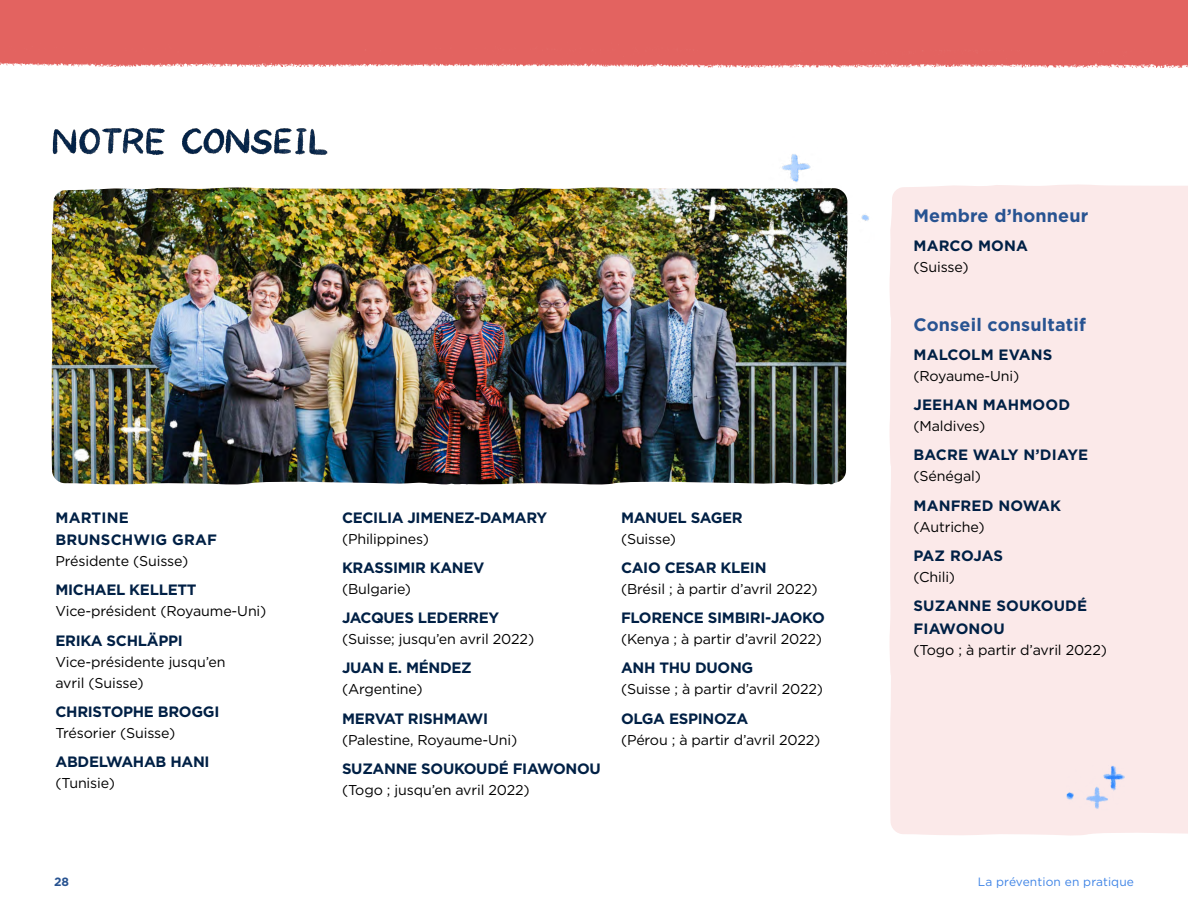
<style>
.page{position:relative;width:1188px;height:918px;background:#fff}
.page>*{position:absolute;margin:0;border:0;box-sizing:border-box;transform-origin:0 0}
.t1{font:700 18px "Gotham";letter-spacing:.01em;color:#285391}
.t2{font:700 15px "Gotham";letter-spacing:-.02em;color:#002045}
.t3{font:700 15px/22.5px "Gotham";letter-spacing:.01em;color:#002045}
.t4{font:14.25px/21px "Gotham";letter-spacing:-.01em;color:#000}
.t5{font:12px "Gotham";letter-spacing:.01em;color:#3f84e6}
.t6{font:700 12px "Gotham";color:#285391}
</style>
<div class="page">
<div style="left:0;top:0;width:1188px;height:68px;background:#e36360"></div>
<div style="left:889px;top:184px;width:299px;height:652px;background:#fbe9e9"></div>
<img style="left:52px;top:128px;width:276px;height:27px">
<img style="left:51px;top:188px;width:796px;height:297px">
<img style="left:1052px;top:748px;width:82px;height:77px">
<img style="left:62px;top:407px;width:209px;height:67px">
<img style="left:638px;top:154px;width:231px;height:101px">
<p class="t3" style="left:56px;top:506px;width:163px">MARTINE<br>BRUNSCHWIG GRAF</p>
<p class="t4" style="left:56px;top:550px;width:134px">Présidente (Suisse)</p>
<p class="t2" style="left:56px;top:580px;width:143px">MICHAEL KELLETT</p>
<p class="t4" style="left:56px;top:601px;width:212px">Vice-président (Royaume-Uni)</p>
<p class="t2" style="left:56px;top:630px;width:129px">ERIKA SCHLÄPPI</p>
<p class="t4" style="left:56px;top:651px;width:172px">Vice-présidente jusqu’en avril (Suisse)</p>
<p class="t2" style="left:56px;top:702px;width:165px">CHRISTOPHE BROGGI</p>
<p class="t4" style="left:56px;top:722px;width:121px">Trésorier (Suisse)</p>
<p class="t2" style="left:56px;top:752px;width:156px">ABDELWAHAB HANI</p>
<p class="t4" style="left:56px;top:772px;width:61px">(Tunisie)</p>
<p class="t2" style="left:342px;top:507px;width:207px">CECILIA JIMENEZ-DAMARY</p>
<p class="t4" style="left:342px;top:528px;width:88px">(Philippines)</p>
<p class="t2" style="left:342px;top:558px;width:144px">KRASSIMIR KANEV</p>
<p class="t4" style="left:342px;top:578px;width:71px">(Bulgarie)</p>
<p class="t2" style="left:342px;top:608px;width:159px">JACQUES LEDERREY</p>
<p class="t4" style="left:342px;top:628px;width:194px">(Suisse; jusqu’en avril 2022)</p>
<p class="t2" style="left:342px;top:658px;width:131px">JUAN E. MÉNDEZ</p>
<p class="t4" style="left:342px;top:679px;width:82px">(Argentine)</p>
<p class="t2" style="left:342px;top:708px;width:148px">MERVAT RISHMAWI</p>
<p class="t4" style="left:342px;top:729px;width:177px">(Palestine, Royaume-Uni)</p>
<p class="t2" style="left:342px;top:759px;width:260px">SUZANNE SOUKOUDÉ FIAWONOU</p>
<p class="t4" style="left:342px;top:779px;width:189px">(Togo ; jusqu’en avril 2022)</p>
<p class="t2" style="left:621px;top:507px;width:123px">MANUEL SAGER</p>
<p class="t4" style="left:621px;top:528px;width:57px">(Suisse)</p>
<p class="t2" style="left:621px;top:558px;width:147px">CAIO CESAR KLEIN</p>
<p class="t4" style="left:621px;top:578px;width:198px">(Brésil ; à partir d’avril 2022)</p>
<p class="t2" style="left:621px;top:608px;width:205px">FLORENCE SIMBIRI-JAOKO</p>
<p class="t4" style="left:621px;top:628px;width:203px">(Kenya ; à partir d’avril 2022)</p>
<p class="t2" style="left:621px;top:658px;width:134px">ANH THU DUONG</p>
<p class="t4" style="left:621px;top:679px;width:204px">(Suisse ; à partir d’avril 2022)</p>
<p class="t2" style="left:621px;top:708px;width:129px">OLGA ESPINOZA</p>
<p class="t4" style="left:621px;top:729px;width:201px">(Pérou ; à partir d’avril 2022)</p>
<p class="t1" style="left:914px;top:203px;width:176px">Membre d’honneur</p>
<p class="t3" style="left:914px;top:234px;width:116px">MARCO MONA</p>
<p class="t4" style="left:914px;top:256px;width:57px">(Suisse)</p>
<p class="t1" style="left:914px;top:312px;width:174px">Conseil consultatif</p>
<p class="t3" style="left:914px;top:343px;width:140px">MALCOLM EVANS</p>
<p class="t4" style="left:914px;top:365px;width:107px">(Royaume-Uni)</p>
<p class="t3" style="left:914px;top:393px;width:158px">JEEHAN MAHMOOD</p>
<p class="t4" style="left:914px;top:415px;width:73px">(Maldives)</p>
<p class="t3" style="left:914px;top:444px;width:176px">BACRE WALY N’DIAYE</p>
<p class="t4" style="left:914px;top:465px;width:69px">(Sénégal)</p>
<p class="t3" style="left:914px;top:494px;width:149px">MANFRED NOWAK</p>
<p class="t4" style="left:914px;top:516px;width:73px">(Autriche)</p>
<p class="t2" style="left:914px;top:546px;width:91px">PAZ ROJAS</p>
<p class="t4" style="left:914px;top:566px;width:43px">(Chili)</p>
<p class="t3" style="left:914px;top:594px;width:175px">SUZANNE SOUKOUDÉ<br>FIAWONOU</p>
<p class="t4" style="left:914px;top:639px;width:195px">(Togo ; à partir d’avril 2022)</p>
<p class="t6" style="left:54px;top:873px;width:17px">28</p>
<p class="t5" style="left:978px;top:874px;width:158px">La prévention en pratique</p>
</div>
